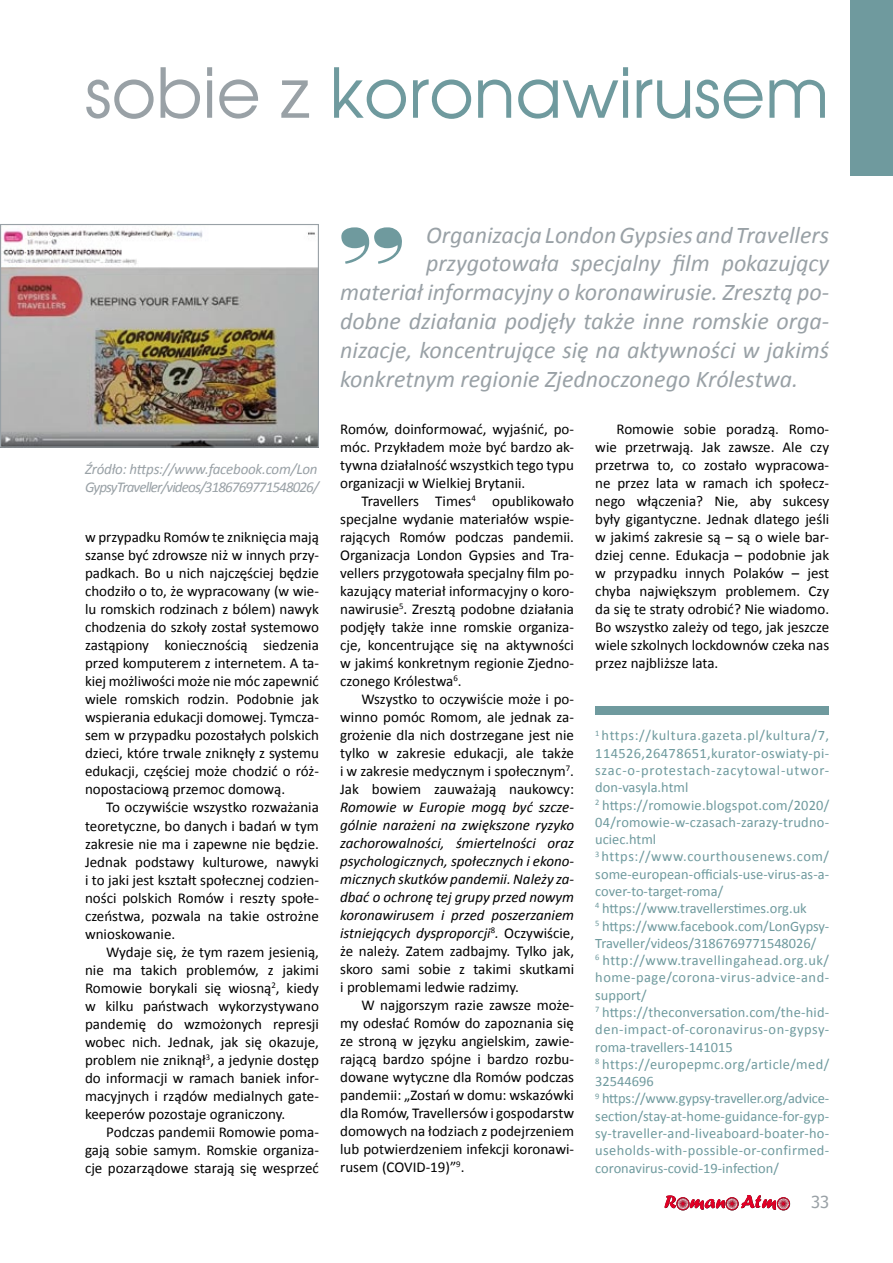
<style>
.page{position:relative;width:893px;height:1263px;background:#fff}
.page>*{position:absolute;margin:0;border:0;box-sizing:border-box;transform-origin:0 0}
.t1{font:90px "Bodnoff";color:#6f9a9e}
.t2{font:68.25px "Avalon";color:#6f9a9e}
.t3{font:italic 24px "Calibri";color:#99a1a6}
.t4{font:16.5px "Tahoma";color:#99a1a6}
.t5{font:15px/18px "Calibri";color:#000;text-align:justify}
.t6{font:italic 15px/18px "Calibri";color:#000;text-align:justify}
.t7{font:italic 15px/18px "Calibri";letter-spacing:-.055em;color:#99a1a6}
.t8{font:14.4px/17.2px "Calibri";letter-spacing:.015em;color:#6f9a9e}
.s1{color:#99a1a6}
.s2{font-style:normal}
</style>
<div class="page">
<svg style="left:664px;top:1195px;width:126px;height:15px"></svg>
<div style="left:850px;top:0;width:43px;height:176px;background:#6f9a9e"></div>
<img style="left:2px;top:230px;width:315px;height:216px">
<div style="left:0;top:224px;width:319px;height:224px;border:1px solid #99a1a6"></div>
<div style="left:595px;top:707px;width:234px;height:8px;background:#6f9a9e"></div>
<h2 class="t2" style="left:85px;top:52px;width:746px"><span class="s1">sobie z</span> koronawirusem</h2>
<p class="t7" style="left:85px;top:459px;width:235px">Źródło: https://www.facebook.com/Lon<br>GypsyTraveller/videos/3186769771548026/</p>
<p class="t5" style="left:85px;top:528px;width:235px">w przypadku Romów te zniknięcia mają szanse być zdrowsze niż w innych przy&shy;padkach. Bo u nich najczęściej będzie chodziło o to, że wypracowany (w wie&shy;lu romskich rodzinach z bólem) nawyk chodzenia do szkoły został systemowo zastąpiony koniecznością siedzenia przed komputerem z internetem. A ta&shy;kiej możliwości może nie móc zapewnić wiele romskich rodzin. Podobnie jak wspierania edukacji domowej. Tymcza&shy;sem w przypadku pozostałych polskich dzieci, które trwale zniknęły z systemu edukacji, częściej może chodzić o róż&shy;nopostaciową przemoc domową.</p>
<p class="t5" style="left:85px;top:798px;width:235px;text-indent:21px">To oczywiście wszystko rozważania teoretyczne, bo danych i badań w tym zakresie nie ma i zapewne nie będzie.<br>Jednak podstawy kulturowe, nawyki i to jaki jest kształt społecznej codzien&shy;ności polskich Romów i reszty społe&shy;czeństwa, pozwala na takie ostrożne wnioskowanie.</p>
<p class="t5" style="left:85px;top:942px;width:235px;text-indent:21px">Wydaje się, że tym razem jesienią, nie ma takich problemów, z jakimi Romowie borykali się wiosną<sup>2</sup>, kiedy w kilku państwach wykorzystywano pandemię do wzmożonych represji wobec nich. Jednak, jak się okazuje, problem nie zniknął<sup>3</sup>, a jedynie dostęp do informacji w ramach baniek infor&shy;macyjnych i rządów medialnych gate&shy;keeperów pozostaje ograniczony.</p>
<p class="t5" style="left:85px;top:1122px;width:235px;text-indent:21px">Podczas pandemii Romowie poma&shy;gają sobie samym. Romskie organiza&shy;cje pozarządowe starają się wesprzeć</p>
<h3 class="t3" style="left:426px;top:220px;width:405px">Organizacja London Gypsies and Travellers</h3>
<h3 class="t3" style="left:426px;top:249px;width:405px">przygotowała specjalny film pokazujący</h3>
<h3 class="t3" style="left:340px;top:277px;width:490px">materiał informacyjny o koronawirusie. Zresztą po-</h3>
<h3 class="t3" style="left:340px;top:306px;width:490px">dobne działania podjęły także inne romskie orga-</h3>
<h3 class="t3" style="left:340px;top:335px;width:490px">nizacje, koncentrujące się na aktywności w jakimś</h3>
<h3 class="t3" style="left:340px;top:364px;width:460px">konkretnym regionie Zjednoczonego Królestwa.</h3>
<h1 class="t1" style="left:339px;top:162px;width:67px">„</h1>
<p class="t5" style="left:340px;top:420px;width:235px">Romów, doinformować, wyjaśnić, po&shy;móc. Przykładem może być bardzo ak&shy;tywna działalność wszystkich tego typu organizacji w Wielkiej Brytanii.</p>
<p class="t5" style="left:340px;top:492px;width:235px;text-indent:21px">Travellers Times<sup>4</sup> opublikowało specjalne wydanie materiałów wspie&shy;rających Romów podczas pandemii.<br>Organizacja London Gypsies and Tra&shy;vellers przygotowała specjalny film po&shy;kazujący materiał informacyjny o koro&shy;nawirusie<sup>5</sup>. Zresztą podobne działania podjęły także inne romskie organiza&shy;cje, koncentrujące się na aktywności w jakimś konkretnym regionie Zjedno&shy;czonego Królestwa<sup>6</sup>.</p>
<p class="t5" style="left:340px;top:690px;width:235px;text-indent:21px">Wszystko to oczywiście może i po&shy;winno pomóc Romom, ale jednak za&shy;grożenie dla nich dostrzegane jest nie tylko w zakresie edukacji, ale także i w zakresie medycznym i społecznym<sup>7</sup>.<br>Jak bowiem zauważają naukowcy:</p>
<p class="t6" style="left:340px;top:798px;width:235px">Romowie w Europie mogą być szcze&shy;gólnie narażeni na zwiększone ryzyko zachorowalności, śmiertelności oraz psychologicznych, społecznych i ekono&shy;micznych skutków pandemii. Należy za&shy;dbać o ochronę tej grupy przed nowym koronawirusem i przed poszerzaniem istniejących dysproporcji<sup>8</sup>. <span class="s2">Oczywiście, że należy. Zatem zadbajmy. Tylko jak, skoro sami sobie z takimi skutkami i problemami ledwie radzimy.</span></p>
<p class="t5" style="left:340px;top:996px;width:235px;text-indent:21px">W najgorszym razie zawsze może&shy;my odesłać Romów do zapoznania się ze stroną w języku angielskim, zawie&shy;rającą bardzo spójne i bardzo rozbu&shy;dowane wytyczne dla Romów podczas pandemii: „Zostań w domu: wskazówki dla Romów, Travellersów i gospodarstw domowych na łodziach z podejrzeniem lub potwierdzeniem infekcji koronawi&shy;rusem (COVID-19)”<sup>9</sup>.</p>
<p class="t5" style="left:595px;top:420px;width:235px;text-indent:21px">Romowie sobie poradzą. Romo&shy;wie przetrwają. Jak zawsze. Ale czy przetrwa to, co zostało wypracowa&shy;ne przez lata w ramach ich społecz&shy;nego włączenia? Nie, aby sukcesy były gigantyczne. Jednak dlatego jeśli w jakimś zakresie są – są o wiele bar&shy;dziej cenne. Edukacja – podobnie jak w przypadku innych Polaków – jest chyba największym problemem. Czy da się te straty odrobić? Nie wiadomo.<br>Bo wszystko zależy od tego, jak jeszcze wiele szkolnych lockdownów czeka nas przez najbliższe lata.</p>
<p class="t8" style="left:595px;top:726px;width:235px"><sup>1</sup> https://kultura.gazeta.pl/kultura/7, 114526,26478651,kurator-oswiaty-pi&shy;szac-o-protestach-zacytowal-utwor&shy;don-vasyla.html<br><sup>2</sup> https://romowie.blogspot.com/2020/ 04/romowie-w-czasach-zarazy-trudno&shy;uciec.html<br><sup>3</sup> https://www.courthousenews.com/ some-european-officials-use-virus-as-a&shy;cover-to-target-roma/<br><sup>4</sup> https://www.travellerstimes.org.uk<br><sup>5</sup> https://www.facebook.com/LonGypsy-Traveller/videos/3186769771548026/<br><sup>6</sup> http://www.travellingahead.org.uk/ home-page/corona-virus-advice-and&shy;support/<br><sup>7</sup> https://theconversation.com/the-hid&shy;den-impact-of-coronavirus-on-gypsy&shy;roma-travellers-141015<br><sup>8</sup> https://europepmc.org/article/med/ 32544696<br><sup>9</sup> https://www.gypsy-traveller.org/advice&shy;section/stay-at-home-guidance-for-gyp&shy;sy-traveller-and-liveaboard-boater-ho&shy;useholds-with-possible-or-confirmed&shy;coronavirus-covid-19-infection/</p>
<p class="t4" style="left:811px;top:1190px;width:10px">33</p>
</div>
